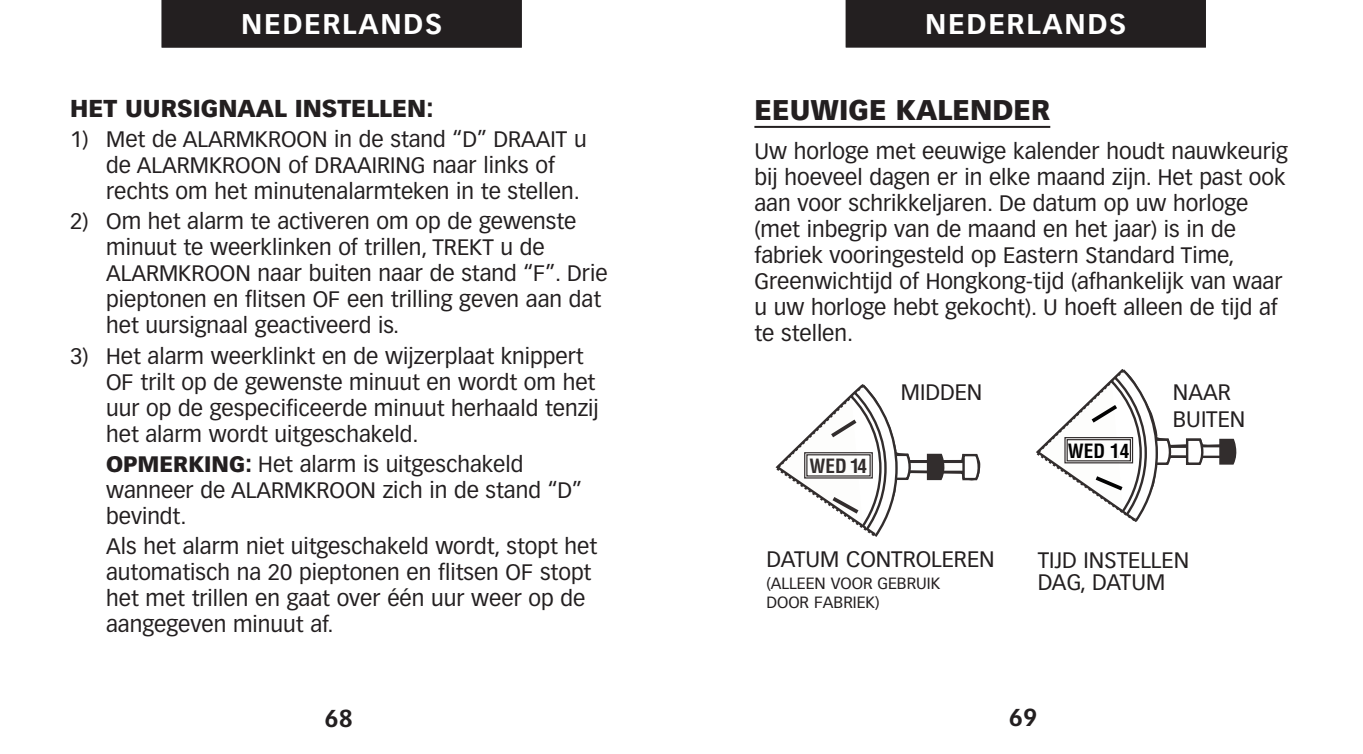
<style>
.page{position:relative;width:1363px;height:754px;background:#fff}
.page>*{position:absolute;margin:0;border:0;box-sizing:border-box;transform-origin:0 0}
.t1{font:700 28px "Vectora LH";letter-spacing:.06em;color:#fff}
.t2{font:900 28px "Vectora LH";color:#231f20}
.t3{font:900 24px "Vectora LH";color:#231f20}
.t4{font:700 24px "Vectora LH";color:#231f20}
.t5{font:22px/26px "Vectora LH";color:#231f20}
.t6{font:700 condensed 19.2px "Helvetica";color:#322d2d}
.t7{font:700 condensed 19.2px "Helvetica";color:#020202}
.t8{font:16px/19.2px "Vectora LH";color:#231f20}
.s1{font-weight:900}
</style>
<div class="page">
<hr style="left:754px;top:126px;width:296px;height:2px;background:#231f20">
<div style="left:845px;top:0;width:361px;height:47px;background:#231f20"></div>
<div style="left:162px;top:0;width:360px;height:48px;background:#231f20"></div>
<svg style="left:775px;top:384px;width:205px;height:153px"></svg>
<svg style="left:1036px;top:369px;width:200px;height:153px"></svg>
<p class="t1" style="left:241px;top:13px;width:203px">NEDERLANDS</p>
<p class="t1" style="left:925px;top:12px;width:203px">NEDERLANDS</p>
<p class="t3" style="left:70px;top:99px;width:365px">HET UURSIGNAAL INSTELLEN:</p>
<p class="t5" style="left:106px;top:127px;width:482px;text-indent:-36px">1) Met de ALARMKROON in de stand “D” DRAAIT u de ALARMKROON of DRAAIRING naar links of rechts om het minutenalarmteken in te stellen.</p>
<p class="t5" style="left:106px;top:209px;width:503px;text-indent:-36px">2) Om het alarm te activeren om op de gewenste minuut te weerklinken of trillen, TREKT u de ALARMKROON naar buiten naar de stand “F”. Drie pieptonen en flitsen OF een trilling geven aan dat het uursignaal geactiveerd is.</p>
<p class="t5" style="left:106px;top:343px;width:494px;text-indent:-36px">3) Het alarm weerklinkt en de wijzerplaat knippert OF trilt op de gewenste minuut en wordt om het uur op de gespecificeerde minuut herhaald tenzij het alarm wordt uitgeschakeld.</p>
<p class="t5" style="left:106px;top:451px;width:477px"><span class="s1">OPMERKING:</span> Het alarm is uitgeschakeld wanneer de ALARMKROON zich in de stand “D” bevindt.</p>
<p class="t5" style="left:106px;top:533px;width:492px">Als het alarm niet uitgeschakeld wordt, stopt het automatisch na 20 pieptonen en flitsen OF stopt het met trillen en gaat over één uur weer op de aangegeven minuut af.</p>
<p class="t2" style="left:754px;top:99px;width:297px">EEUWIGE KALENDER</p>
<p class="t5" style="left:754px;top:138px;width:535px">Uw horloge met eeuwige kalender houdt nauwkeurig bij hoeveel dagen er in elke maand zijn. Het past ook aan voor schrikkeljaren. De datum op uw horloge (met inbegrip van de maand en het jaar) is in de fabriek vooringesteld op Eastern Standard Time, Greenwichtijd of Hongkong-tijd (afhankelijk van waar u uw horloge hebt gekocht). U hoeft alleen de tijd af te stellen.</p>
<p class="t6" style="left:809px;top:455px;width:59px">WED 14</p>
<p class="t5" style="left:901px;top:380px;width:83px">MIDDEN</p>
<p class="t5" style="left:766px;top:546px;width:230px">DATUM CONTROLEREN</p>
<p class="t8" style="left:766px;top:574px;width:175px">(ALLEEN VOOR GEBRUIK<br>DOOR FABRIEK)</p>
<p class="t7" style="left:1068px;top:440px;width:63px">WED 14</p>
<p class="t5" style="left:1173px;top:379px;width:74px">NAAR<br>BUITEN</p>
<p class="t5" style="left:1037px;top:549px;width:153px;line-height:22px">TIJD INSTELLEN<br>DAG, DATUM</p>
<p class="t4" style="left:325px;top:708px;width:30px">68</p>
<p class="t4" style="left:1009px;top:708px;width:30px">69</p>
</div>
